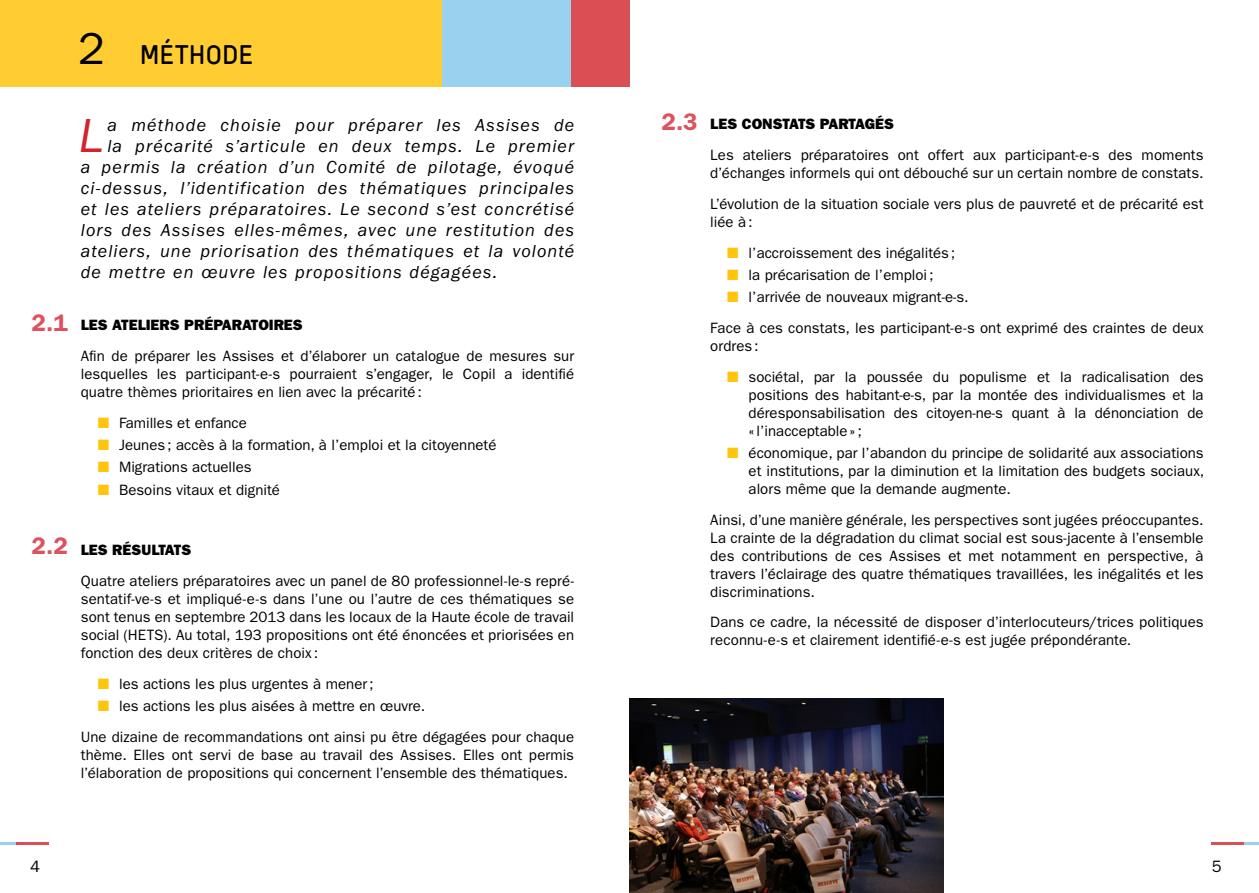
<style>
.page{position:relative;width:1259px;height:893px;background:#fff}
.page>*{position:absolute;margin:0;border:0;box-sizing:border-box;transform-origin:0 0}
.t1{font:italic 49.5px "ITC Franklin Gothic Std";color:#d2232a}
.t2{font:27.45px "Sci Fly Sans";letter-spacing:.015em;color:#000}
.t3{font:600 24px "ITC Franklin Gothic Std";color:#dc525e}
.t4{font:italic 18px "ITC Franklin Gothic Std";letter-spacing:.06em;color:#000}
.t5{font:16.5px "ITC Franklin Gothic Std";color:#000}
.t6{font:15px/18px "ITC Franklin Gothic Std";color:#000}
.t7{font:15px "ITC Franklin Gothic Std Hvy";color:#000}
.s1{font-family:"ITC Franklin Gothic Std";font-size:45px}
.s2{color:#ffc40c}
</style>
<div class="page">
<svg style="left:0;top:843px;width:17px;height:2px"></svg>
<hr style="left:17px;top:843px;width:32px;height:2px;background:#d2232a">
<svg style="left:1243px;top:843px;width:16px;height:2px"></svg>
<hr style="left:1211px;top:843px;width:32px;height:2px;background:#d2232a">
<div style="left:0;top:0;width:442px;height:87px;background:#ffcd31"></div>
<div style="left:571px;top:0;width:58px;height:87px;background:#db4f54"></div>
<div style="left:442px;top:0;width:129px;height:87px;background:#9ad1ef"></div>
<img style="left:629px;top:698px;width:314px;height:195px">
<h2 class="t2" style="left:78px;top:39px;width:177px"><span class="s1">2</span> MÉTHODE</h2>
<h3 class="t3" style="left:31px;top:308px;width:38px">2.1</h3>
<h1 class="t1" style="left:79px;top:109px;width:27px">L</h1>
<p class="t4" style="left:107px;top:115px;width:468px">a méthode choisie pour préparer les Assises de</p>
<p class="t4" style="left:107px;top:136px;width:468px">la précarité s’articule en deux temps. Le premier</p>
<p class="t4" style="left:81px;top:157px;width:495px">a permis la création d’un Comité de pilotage, évoqué</p>
<p class="t4" style="left:81px;top:178px;width:495px">ci-dessus, l’identification des thématiques principales</p>
<p class="t4" style="left:81px;top:199px;width:495px">et les ateliers préparatoires. Le second s’est concrétisé</p>
<p class="t4" style="left:81px;top:220px;width:495px">lors des Assises elles-mêmes, avec une restitution des</p>
<p class="t4" style="left:81px;top:241px;width:495px">ateliers, une priorisation des thématiques et la volonté</p>
<p class="t4" style="left:81px;top:262px;width:418px">de mettre en œuvre les propositions dégagées.</p>
<p class="t7" style="left:81px;top:316px;width:223px">LES ATELIERS PRÉPARATOIRES</p>
<p class="t6" style="left:81px;top:347px;width:495px;text-align:justify">Afin de préparer les Assises et d’élaborer un catalogue de mesures sur lesquelles les participant-e-s pourraient s’engager, le Copil a identifié quatre thèmes prioritaires en lien avec la précarité:</p>
<p class="t6" style="left:98px;top:414px;width:151px"><span class="s2">■</span> Familles et enfance</p>
<p class="t6" style="left:98px;top:436px;width:400px"><span class="s2">■</span> Jeunes; accès à la formation, à l’emploi et la citoyenneté</p>
<p class="t6" style="left:98px;top:458px;width:155px"><span class="s2">■</span> Migrations actuelles</p>
<p class="t6" style="left:98px;top:481px;width:184px"><span class="s2">■</span> Besoins vitaux et dignité</p>
<h3 class="t3" style="left:32px;top:532px;width:38px">2.2</h3>
<p class="t7" style="left:81px;top:541px;width:112px">LES RÉSULTATS</p>
<p class="t6" style="left:81px;top:572px;width:495px;text-align:justify">Quatre ateliers préparatoires avec un panel de 80 professionnel-le-s repré&shy;sentatif-ve-s et impliqué-e-s dans l’une ou l’autre de ces thématiques se sont tenus en septembre 2013 dans les locaux de la Haute école de travail social (HETS). Au total, 193 propositions ont été énoncées et priorisées en fonction des deux critères de choix :</p>
<p class="t6" style="left:98px;top:675px;width:277px"><span class="s2">■</span> les actions les plus urgentes à mener;</p>
<p class="t6" style="left:81px;top:690px;width:495px;line-height:30.8px;text-indent:17px"><span class="s2">■</span> les actions les plus aisées à mettre en œuvre.<br>Une dizaine de recommandations ont ainsi pu être dégagées pour chaque</p>
<p class="t6" style="left:81px;top:746px;width:495px">thème. Elles ont servi de base au travail des Assises. Elles ont permis l’élaboration de propositions qui concernent l’ensemble des thématiques.</p>
<h3 class="t3" style="left:661px;top:107px;width:38px">2.3</h3>
<p class="t7" style="left:710px;top:115px;width:185px">LES CONSTATS PARTAGÉS</p>
<p class="t6" style="left:710px;top:146px;width:495px">Les ateliers préparatoires ont offert aux participant-e-s des moments d’échanges informels qui ont débouché sur un certain nombre de constats.</p>
<p class="t6" style="left:710px;top:195px;width:495px">L’évolution de la situation sociale vers plus de pauvreté et de précarité est liée à:</p>
<p class="t6" style="left:727px;top:244px;width:230px"><span class="s2">■</span> l’accroissement des inégalités;</p>
<p class="t6" style="left:727px;top:266px;width:208px"><span class="s2">■</span> la précarisation de l’emploi;</p>
<p class="t6" style="left:710px;top:282px;width:495px;line-height:30.8px;text-indent:17px"><span class="s2">■</span> l’arrivée de nouveaux migrant-e-s.<br>Face à ces constats, les participant-e-s ont exprimé des craintes de deux</p>
<p class="t6" style="left:710px;top:337px;width:50px">ordres:</p>
<p class="t6" style="left:748px;top:368px;width:456px;text-align:justify;text-indent:-21px"><span class="s2">■</span> sociétal, par la poussée du populisme et la radicalisation des positions des habitant-e-s, par la montée des individualismes et la déresponsabilisation des citoyen-ne-s quant à la dénonciation de « l’inacceptable» ;</p>
<p class="t6" style="left:748px;top:444px;width:457px;text-align:justify;text-indent:-21px"><span class="s2">■</span> économique, par l’abandon du principe de solidarité aux associations et institutions, par la diminution et la limitation des budgets sociaux, alors même que la demande augmente.</p>
<p class="t6" style="left:710px;top:511px;width:495px;text-align:justify">Ainsi, d’une manière générale, les perspectives sont jugées préoccupantes.<br>La crainte de la dégradation du climat social est sous-jacente à l’ensemble des contributions de ces Assises et met notamment en perspective, à travers l’éclairage des quatre thématiques travaillées, les inégalités et les discriminations.</p>
<p class="t6" style="left:710px;top:613px;width:495px">Dans ce cadre, la nécessité de disposer d’interlocuteurs/trices politiques reconnu-e-s et clairement identifié-e-s est jugée prépondérante.</p>
<p class="t5" style="left:30px;top:857px;width:11px">4</p>
<p class="t5" style="left:1211px;top:857px;width:11px">5</p>
</div>
